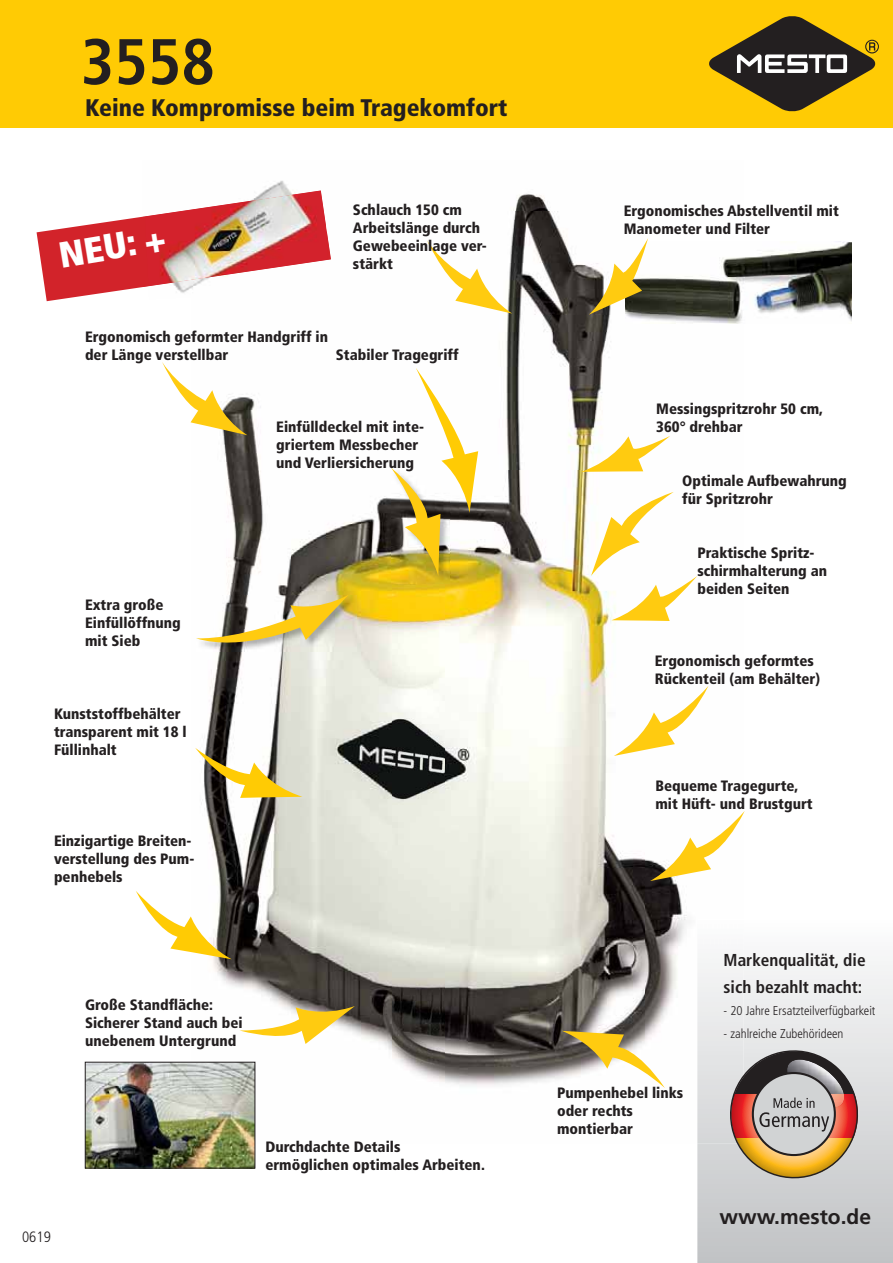
<style>
.page{position:relative;width:893px;height:1263px;background:#fff}
.page>*{position:absolute;margin:0;border:0;box-sizing:border-box;transform-origin:0 0}
.t1{font:700 condensed 64.5px "Frutiger LT Std";color:#231f20}
.t2{font:900 condensed 36.45px "Frutiger LT Std";color:#fff}
.t3{font:900 condensed 24px "Frutiger LT Std";color:#231f20}
.t4{font:700 21px "Frutiger LT Std";color:#231f20}
.t5{font:700 condensed 17.25px/27px "Frutiger LT Std";color:#231f20}
.t6{font:900 condensed 15px/18px "Frutiger LT Std";color:#231f20}
.t7{font:300 condensed 15px "Frutiger LT Std";color:#231f20}
.t8{font:300 condensed 12.75px "Frutiger LT Std";color:#231f20}
</style>
<div class="page">
<div style="left:0;top:0;width:893px;height:128px;background:#ffcb04"></div>
<svg style="left:709px;top:16px;width:170px;height:96px"></svg>
<svg style="left:697px;top:961px;width:196px;height:302px"></svg>
<svg style="left:37px;top:216px;width:106px;height:85px"></svg>
<img style="left:513px;top:193px;width:36px;height:18px">
<img style="left:478px;top:211px;width:133px;height:260px">
<img style="left:192px;top:397px;width:100px;height:746px">
<img style="left:645px;top:686px;width:64px;height:345px">
<img style="left:292px;top:496px;width:100px;height:554px">
<img style="left:444px;top:471px;width:201px;height:614px">
<img style="left:392px;top:584px;width:52px;height:498px">
<img style="left:697px;top:918px;width:46px;height:225px">
<img style="left:626px;top:242px;width:226px;height:82px">
<img style="left:87px;top:1064px;width:166px;height:102px">
<div style="left:85px;top:1062px;width:170px;height:106px;border:1px solid #231f20"></div>
<img style="left:143px;top:180px;width:186px;height:113px">
<img style="left:145px;top:190px;width:183px;height:96px">
<svg style="left:162px;top:362px;width:85px;height:73px"></svg>
<svg style="left:427px;top:240px;width:85px;height:74px"></svg>
<svg style="left:589px;top:238px;width:59px;height:77px"></svg>
<svg style="left:591px;top:492px;width:106px;height:129px"></svg>
<img style="left:392px;top:576px;width:57px;height:8px">
<svg style="left:614px;top:686px;width:94px;height:70px"></svg>
<svg style="left:650px;top:811px;width:95px;height:70px"></svg>
<svg style="left:562px;top:1031px;width:103px;height:57px"></svg>
<svg style="left:240px;top:1006px;width:115px;height:38px"></svg>
<svg style="left:581px;top:436px;width:89px;height:36px"></svg>
<img style="left:349px;top:595px;width:8px;height:56px">
<svg style="left:196px;top:595px;width:153px;height:57px"></svg>
<svg style="left:136px;top:891px;width:96px;height:68px"></svg>
<svg style="left:195px;top:748px;width:107px;height:50px"></svg>
<svg style="left:391px;top:368px;width:87px;height:208px"></svg>
<svg style="left:723px;top:1043px;width:142px;height:141px;background:#bba596"></svg>
<h1 class="t1" style="left:81px;top:24px;width:136px">3558</h1>
<h3 class="t3" style="left:85px;top:96px;width:424px">Keine Kompromisse beim Tragekomfort</h3>
<h2 class="t2" style="left:56px;top:234px;width:109px;rotate:-9deg">NEU: +</h2>
<p class="t6" style="left:353px;top:202px;width:135px">Schlauch 150 cm<br>Arbeitslänge durch<br>Gewebeeinlage ver&shy;stärkt</p>
<p class="t6" style="left:85px;top:329px;width:244px">Ergonomisch geformter Handgriff in der Länge verstellbar</p>
<p class="t6" style="left:336px;top:347px;width:124px">Stabiler Tragegriff</p>
<p class="t6" style="left:276px;top:419px;width:149px">Einfülldeckel mit inte&shy;griertem Messbecher und Verliersicherung</p>
<p class="t6" style="left:85px;top:596px;width:97px">Extra große<br>Einfüllöffnung mit Sieb</p>
<p class="t6" style="left:54px;top:706px;width:134px">Kunststoffbehälter transparent mit 18 l<br>Füllinhalt</p>
<p class="t6" style="left:54px;top:832px;width:142px">Einzigartige Breiten&shy;verstellung des Pum&shy;penhebels</p>
<p class="t6" style="left:85px;top:996px;width:159px">Große Standfläche:<br>Sicherer Stand auch bei unebenem Untergrund</p>
<p class="t7" style="left:22px;top:1229px;width:30px">0619</p>
<p class="t6" style="left:265px;top:1139px;width:221px">Durchdachte Details ermöglichen optimales Arbeiten.</p>
<p class="t6" style="left:624px;top:202px;width:217px">Ergonomisches Abstellventil mit<br>Manometer und Filter</p>
<p class="t6" style="left:656px;top:401px;width:168px">Messingspritzrohr 50 cm,<br>360° drehbar</p>
<p class="t6" style="left:682px;top:473px;width:166px">Optimale Aufbewahrung für Spritzrohr</p>
<p class="t6" style="left:697px;top:545px;width:131px">Praktische Spritz&shy;schirmhalterung an beiden Seiten</p>
<p class="t6" style="left:655px;top:653px;width:167px">Ergonomisch geformtes<br>Rückenteil (am Behälter)</p>
<p class="t6" style="left:655px;top:778px;width:159px">Bequeme Tragegurte, mit Hüft- und Brustgurt</p>
<p class="t6" style="left:557px;top:1085px;width:128px">Pumpenhebel links oder rechts montierbar</p>
<p class="t5" style="left:724px;top:946px;width:144px">Markenqualität, die sich bezahlt macht:</p>
<p class="t8" style="left:724px;top:1004px;width:153px">- 20 Jahre Ersatzteilverfügbarkeit</p>
<p class="t8" style="left:724px;top:1027px;width:121px">- zahlreiche Zubehörideen</p>
<h3 class="t4" style="left:719px;top:1204px;width:153px">www.mesto.de</h3>
</div>
